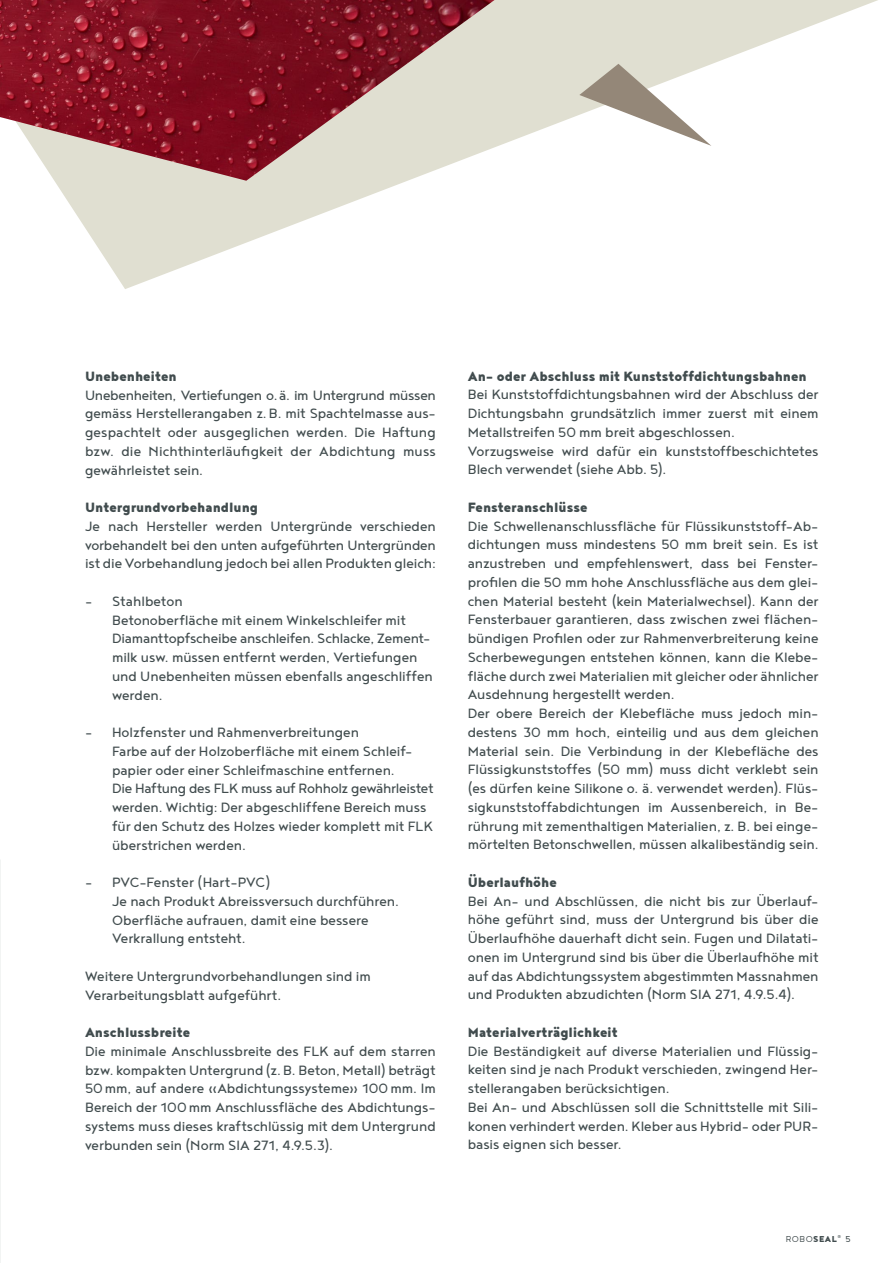
<style>
.page{position:relative;width:893px;height:1263px;background:#fff}
.page>*{position:absolute;margin:0;border:0;box-sizing:border-box;transform-origin:0 0}
.t1{font:16.5px/18.8px "Noyh";letter-spacing:-.005em;color:#414c4e}
.t2{font:900 16.5px "Noyh";color:#414c4e}
.t3{font:300 10.5px "Noyh";color:#414c4e}
.s1{font-weight:900}
.s2{font-weight:400}
</style>
<div class="page">
<svg style="left:55px;top:0;width:823px;height:289px"></svg>
<img style="left:0;top:0;width:494px;height:181px">
<svg style="left:579px;top:64px;width:132px;height:82px"></svg>
<p class="t2" style="left:85px;top:366px;width:93px">Unebenheiten</p>
<p class="t1" style="left:85px;top:385px;width:352px;text-align:justify">Unebenheiten, Vertiefungen o.ä. im Untergrund müssen gemäss Herstellerangaben z.B. mit Spachtelmasse aus&shy;gespachtelt oder ausgeglichen werden. Die Haftung bzw. die Nichthinterläufigkeit der Abdichtung muss gewährleistet sein.</p>
<p class="t2" style="left:85px;top:497px;width:175px">Untergrundvorbehandlung</p>
<p class="t1" style="left:85px;top:516px;width:352px;text-align:justify">Je nach Hersteller werden Untergründe verschieden vorbehandelt bei den unten aufgeführten Untergründen ist die Vorbehandlung jedoch bei allen Produkten gleich:</p>
<p class="t1" style="left:112px;top:591px;width:322px;text-indent:-27px">– Stahlbeton<br>Betonoberfläche mit einem Winkelschleifer mit Diamanttopfscheibe anschleifen. Schlacke, Zement&shy;milk usw. müssen entfernt werden, Vertiefungen und Unebenheiten müssen ebenfalls angeschliffen werden.</p>
<p class="t1" style="left:112px;top:722px;width:323px;text-indent:-27px">– Holzfenster und Rahmenverbreitungen<br>Farbe auf der Holzoberfläche mit einem Schleif&shy;papier oder einer Schleifmaschine entfernen.<br>Die Haftung des FLK muss auf Rohholz gewährleistet werden. Wichtig: Der abgeschliffene Bereich muss für den Schutz des Holzes wieder komplett mit FLK überstrichen werden.</p>
<p class="t1" style="left:112px;top:872px;width:288px;text-indent:-27px">– PVC-Fenster (Hart-PVC)<br>Je nach Produkt Abreissversuch durchführen.<br>Oberfläche aufrauen, damit eine bessere Verkrallung entsteht.</p>
<p class="t1" style="left:85px;top:966px;width:287px">Weitere Untergrundvorbehandlungen sind im<br>Verarbeitungsblatt aufgeführt.</p>
<p class="t2" style="left:85px;top:1022px;width:107px">Anschlussbreite</p>
<p class="t1" style="left:85px;top:1041px;width:352px;text-align:justify">Die minimale Anschlussbreite des FLK auf dem starren bzw. kompakten Untergrund (z.B. Beton, Metall) beträgt 50mm, auf andere «Abdichtungssysteme» 100mm. Im Bereich der 100mm Anschlussfläche des Abdichtungs&shy;systems muss dieses kraftschlüssig mit dem Untergrund verbunden sein (Norm SIA 271, 4.9.5.3).</p>
<p class="t2" style="left:468px;top:366px;width:341px">An- oder Abschluss mit Kunststoffdichtungsbahnen</p>
<p class="t1" style="left:468px;top:385px;width:352px">Bei Kunststoffdichtungsbahnen wird der Abschluss der Dichtungsbahn grundsätzlich immer zuerst mit einem Metallstreifen 50 mm breit abgeschlossen.<br>Vorzugsweise wird dafür ein kunststoffbeschichtetes Blech verwendet (siehe Abb. 5).</p>
<p class="t2" style="left:468px;top:497px;width:121px">Fensteranschlüsse</p>
<p class="t1" style="left:468px;top:516px;width:352px">Die Schwellenanschlussfläche für Flüssikunststoff-Ab&shy;dichtungen muss mindestens 50 mm breit sein. Es ist anzustreben und empfehlenswert, dass bei Fenster&shy;profilen die 50 mm hohe Anschlussfläche aus dem glei&shy;chen Material besteht (kein Materialwechsel). Kann der Fensterbauer garantieren, dass zwischen zwei flächen&shy;bündigen Profilen oder zur Rahmenverbreiterung keine Scherbewegungen entstehen können, kann die Klebe&shy;fläche durch zwei Materialien mit gleicher oder ähnlicher Ausdehnung hergestellt werden.<br>Der obere Bereich der Klebefläche muss jedoch min&shy;destens 30 mm hoch, einteilig und aus dem gleichen Material sein. Die Verbindung in der Klebefläche des Flüssigkunststoffes (50 mm) muss dicht verklebt sein (es dürfen keine Silikone o. ä. verwendet werden). Flüs&shy;sigkunststoffabdichtungen im Aussenbereich, in Be&shy;rührung mit zementhaltigen Materialien, z. B. bei einge&shy;mörtelten Betonschwellen, müssen alkalibeständig sein.</p>
<p class="t2" style="left:468px;top:872px;width:91px">Überlaufhöhe</p>
<p class="t1" style="left:468px;top:891px;width:352px;text-align:justify">Bei An- und Abschlüssen, die nicht bis zur Überlauf&shy;höhe geführt sind, muss der Untergrund bis über die Überlaufhöhe dauerhaft dicht sein. Fugen und Dilatati&shy;onen im Untergrund sind bis über die Überlaufhöhe mit auf das Abdichtungssystem abgestimmten Massnahmen und Produkten abzudichten (Norm SIA 271, 4.9.5.4).</p>
<p class="t2" style="left:468px;top:1022px;width:151px">Materialverträglichkeit</p>
<p class="t1" style="left:468px;top:1041px;width:352px">Die Beständigkeit auf diverse Materialien und Flüssig&shy;keiten sind je nach Produkt verschieden, zwingend Her&shy;stellerangaben berücksichtigen.<br>Bei An- und Abschlüssen soll die Schnittstelle mit Sili&shy;konen verhindert werden. Kleber aus Hybrid- oder PUR&shy;basis eignen sich besser.</p>
<p class="t3" style="left:786px;top:1233px;width:66px">ROBO<span class="s1">SEAL</span><sup>®</sup> <span class="s2">5</span></p>
</div>
